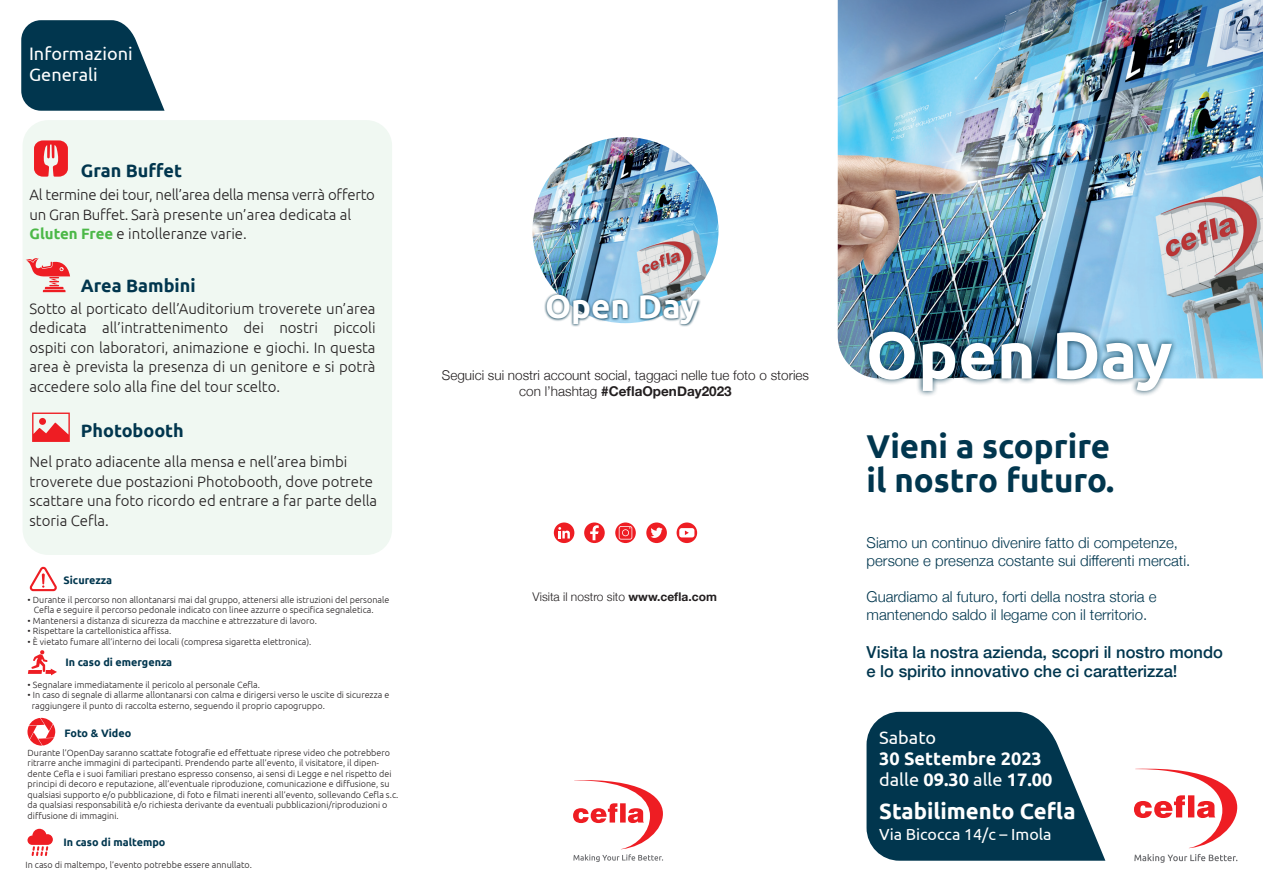
<style>
.page{position:relative;width:1263px;height:893px;background:#fff}
.page>*{position:absolute;margin:0;border:0;box-sizing:border-box;transform-origin:0 0}
.t1{font:700 66.3px "Ubuntu";color:#fff}
.t2{font:700 33.15px "Ubuntu";color:#fff}
.t3{font:700 33px/33.8px "Ubuntu";color:#01364e}
.t4{font:700 22.05px "Ubuntu";color:#fff}
.t5{font:700 18.15px/21.1px "Ubuntu";color:#fff}
.t6{font:18.15px "Ubuntu";color:#fff}
.t7{font:700 18px "Ubuntu";color:#01364e}
.t8{font:18px/21.1px "Ubuntu";color:#fff}
.t9{font:500 16.5px/19.8px "Helvetica Neue";color:#01364e}
.t10{font:16.05px "Ubuntu";color:#fff}
.t11{font:300 15px/19.5px "Ubuntu";color:#231f20;text-align:justify}
.t12{font:300 15px/18px "Helvetica Neue";color:#01364e}
.t13{font:300 15px/19.5px "Ubuntu";letter-spacing:-.02em;color:#231f20}
.t14{font:300 13.5px/16.2px "Helvetica Neue";color:#231f20;text-align:center}
.t15{font:300 12px "Helvetica Neue";color:#231f20}
.t16{font:700 10.8px "Ubuntu";color:#01364e}
.t17{font:300 9px/10.5px "Ubuntu";color:#231f20}
.s1{font-weight:700;color:#4cb848}
.s2{font-weight:700}
.s3{font-weight:400}
</style>
<div class="page">
<div style="left:23px;top:120px;width:369px;height:435px;background:#f0f8f2;border-radius:26px"></div>
<svg style="left:866px;top:712px;width:239px;height:149px;background:#265368"></svg>
<svg style="left:21px;top:20px;width:144px;height:91px;background:#275469"></svg>
<img style="left:838px;top:0;width:425px;height:378px">
<div style="left:862px;top:325px;width:316px;height:72px;background:#01364e;opacity:.85"></div>
<svg style="left:1134px;top:854px;width:103px;height:9px"></svg>
<svg style="left:1134px;top:768px;width:103px;height:80px"></svg>
<svg style="left:677px;top:522px;width:20px;height:21px"></svg>
<div style="left:679px;top:528px;width:15px;height:9px;background:#fff;border-radius:2px"></div>
<svg style="left:685px;top:530px;width:4px;height:5px"></svg>
<svg style="left:615px;top:522px;width:21px;height:21px"></svg>
<svg style="left:619px;top:526px;width:13px;height:13px"></svg>
<div style="left:646px;top:522px;width:21px;height:21px;background:#ee1d23;border-radius:10px"></div>
<svg style="left:651px;top:527px;width:11px;height:11px"></svg>
<div style="left:584px;top:522px;width:21px;height:21px;background:#ee1d23;border-radius:10px"></div>
<svg style="left:590px;top:525px;width:9px;height:15px"></svg>
<svg style="left:554px;top:522px;width:20px;height:21px"></svg>
<svg style="left:558px;top:527px;width:12px;height:11px"></svg>
<svg style="left:29px;top:566px;width:28px;height:26px"></svg>
<svg style="left:28px;top:650px;width:29px;height:25px"></svg>
<svg style="left:27px;top:718px;width:28px;height:28px"></svg>
<svg style="left:573px;top:780px;width:90px;height:82px"></svg>
<img style="left:532px;top:137px;width:186px;height:186px;border-radius:93px">
<div style="left:544px;top:293px;width:157px;height:34px;background:#01364e;opacity:.85"></div>
<svg style="left:27px;top:829px;width:26px;height:27px"></svg>
<svg style="left:34px;top:140px;width:34px;height:37px"></svg>
<svg style="left:26px;top:258px;width:44px;height:34px"></svg>
<svg style="left:32px;top:413px;width:38px;height:29px"></svg>
<h3 class="t8" style="left:29px;top:42px;width:105px">Informazioni<br>Generali</h3>
<h3 class="t7" style="left:81px;top:159px;width:103px">Gran Buffet</h3>
<h3 class="t13" style="left:30px;top:185px;width:347px">Al termine dei tour, nell’area della mensa verrà offerto un Gran Buffet. Sarà presente un’area dedicata al<br><span class="s1">Gluten Free</span> e intolleranze varie.</h3>
<h3 class="t7" style="left:81px;top:275px;width:116px">Area Bambini</h3>
<p class="t11" style="left:30px;top:298px;width:347px">Sotto al porticato dell’Auditorium troverete un’area dedicata all’intrattenimento dei nostri piccoli ospiti con laboratori, animazione e giochi. In questa area è prevista la presenza di un genitore e si potrà accedere solo alla fine del tour scelto.</p>
<h3 class="t7" style="left:81px;top:420px;width:104px">Photobooth</h3>
<h3 class="t11" style="left:30px;top:452px;width:349px;text-align:left">Nel prato adiacente alla mensa e nell’area bimbi troverete due postazioni Photobooth, dove potrete scattare una foto ricordo ed entrare a far parte della storia Cefla.</h3>
<p class="t16" style="left:64px;top:574px;width:50px">Sicurezza</p>
<p class="t17" style="left:34px;top:594px;width:357px;text-indent:-6px">• Durante il percorso non allontanarsi mai dal gruppo, attenersi alle istruzioni del personale<br>Cefla e seguire il percorso pedonale indicato con linee azzurre o specifica segnaletica.</p>
<p class="t17" style="left:28px;top:615px;width:291px">• Mantenersi a distanza di sicurezza da macchine e attrezzature di lavoro.</p>
<p class="t17" style="left:28px;top:626px;width:145px">• Rispettare la cartellonistica affissa.</p>
<p class="t17" style="left:28px;top:636px;width:285px">• È vietato fumare all’interno dei locali (compresa sigaretta elettronica).</p>
<p class="t17" style="left:28px;top:679px;width:234px">• Segnalare immediatamente il pericolo al personale Cefla.</p>
<p class="t17" style="left:32px;top:689px;width:359px;text-indent:-4px">• In caso di segnale di allarme allontanarsi con calma e dirigersi verso le uscite di sicurezza e raggiungere il punto di raccolta esterno, seguendo il proprio capogruppo.</p>
<p class="t16" style="left:65px;top:656px;width:108px">In caso di emergenza</p>
<p class="t16" style="left:64px;top:727px;width:68px">Foto &amp; Video</p>
<p class="t17" style="left:28px;top:747px;width:372px">Durante l’OpenDay saranno scattate fotografie ed effettuate riprese video che potrebbero ritrarre anche immagini di partecipanti. Prendendo parte all’evento, il visitatore, il dipen&shy;dente Cefla e i suoi familiari prestano espresso consenso, ai sensi di Legge e nel rispetto dei principi di decoro e reputazione, all’eventuale riproduzione, comunicazione e diffusione, su qualsiasi supporto e/o pubblicazione, di foto e filmati inerenti all’evento, sollevando Cefla s.c. da qualsiasi responsabilità e/o richiesta derivante da eventuali pubblicazioni/riproduzioni o diffusione di immagini.</p>
<p class="t16" style="left:63px;top:836px;width:104px">In caso di maltempo</p>
<p class="t17" style="left:26px;top:859px;width:228px">In caso di maltempo, l’evento potrebbe essere annullato.</p>
<h2 class="t2" style="left:545px;top:286px;width:155px">Open Day</h2>
<h3 class="t14" style="left:442px;top:366px;width:369px">Seguici sui nostri account social, taggaci nelle tue foto o stories con l’hashtag <span class="s2">#CeflaOpenDay2023</span></h3>
<h3 class="t15" style="left:533px;top:587px;width:186px">Visita il nostro sito <span class="s2">www.cefla.com</span></h3>
<h1 class="t1" style="left:866px;top:315px;width:308px">Open Day</h1>
<h3 class="t3" style="left:866px;top:429px;width:249px">Vieni a scoprire il nostro futuro.</h3>
<h3 class="t12" style="left:866px;top:532px;width:325px">Siamo un continuo divenire fatto di competenze, persone e presenza costante sui differenti mercati.</h3>
<h3 class="t12" style="left:866px;top:586px;width:292px">Guardiamo al futuro, forti della nostra storia e mantenendo saldo il legame con il territorio.</h3>
<h3 class="t9" style="left:866px;top:641px;width:358px">Visita la nostra azienda, scopri il nostro mondo e lo spirito innovativo che ci caratterizza!</h3>
<h3 class="t6" style="left:879px;top:726px;width:59px">Sabato</h3>
<h3 class="t5" style="left:879px;top:748px;width:175px">30 Settembre 2023 <span class="s3">dalle</span> 09.30 <span class="s3">alle</span> 17.00</h3>
<h3 class="t4" style="left:879px;top:798px;width:198px">Stabilimento Cefla</h3>
<h3 class="t10" style="left:879px;top:825px;width:174px">Via Bicocca 14/c – Imola</h3>
</div>
